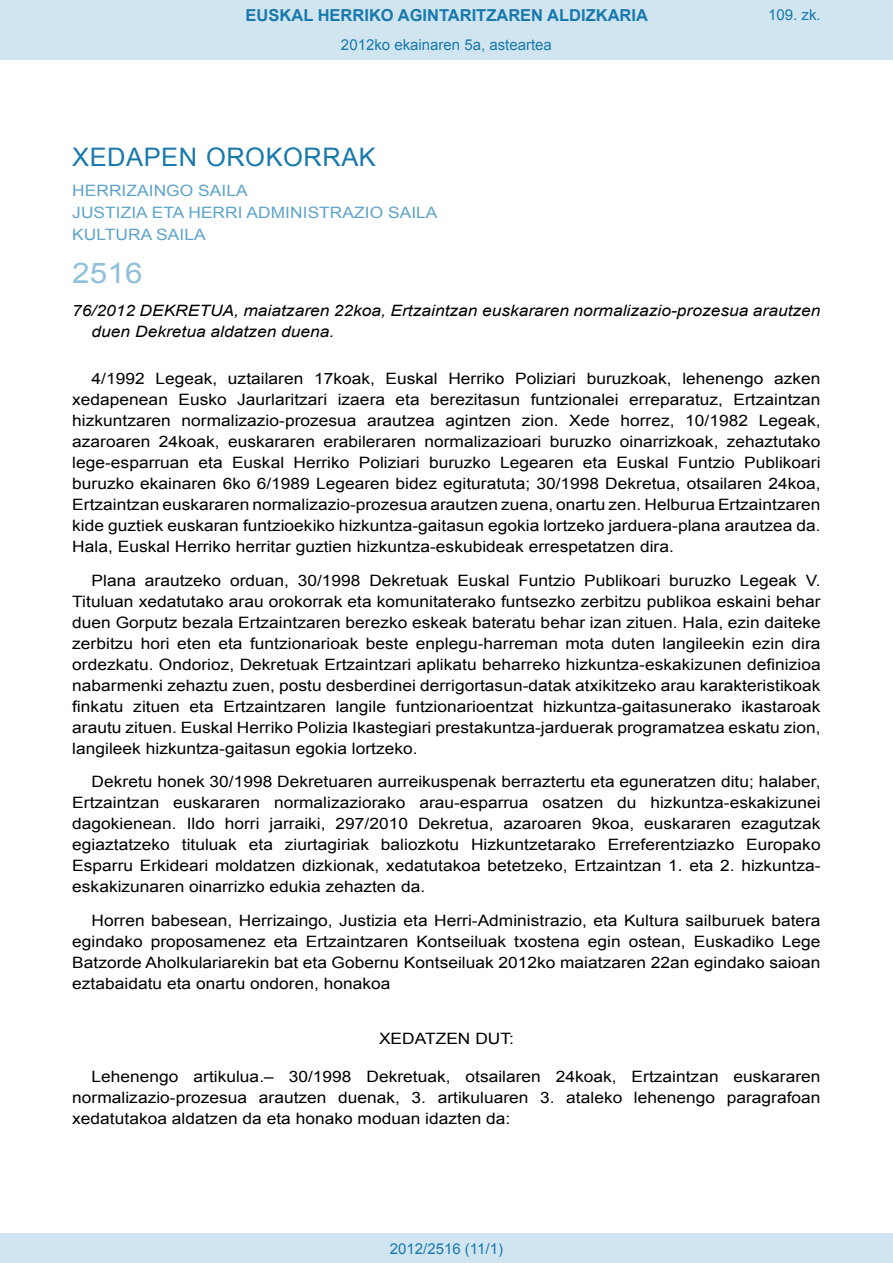
<style>
.page{position:relative;width:893px;height:1263px;background:#fff}
.page>*{position:absolute;margin:0;border:0;box-sizing:border-box;transform-origin:0 0}
.BOPVOrden{font:28.5px "Arial";color:#90c0db;scale:1.11 1}
.BOPVSeccion{font:25.5px "Arial";letter-spacing:.02em;color:#1879ad}
.t1{font:700 16.5px "Arial";color:#1879ad}
.BOPVDetalle{font:15.6px/21px "Arial";color:#000;text-align:justify;scale:1.11 1}
.BOPVTitulo{font:italic 15.6px/21px "Arial";color:#000;scale:1.11 1}
.BOPVOrganismo{font:15.6px "Arial";letter-spacing:.005em;color:#5ea4ca;scale:1.11 1}
.BOPVClave{font:15.6px "Arial";color:#000;scale:1.11 1}
.Paginacion_Centro{font:15px "Arial";color:#1879ad}
</style>
<div class="page">
<div style="left:0;top:0;width:893px;height:60px;background:#d0e5f0"></div>
<div style="left:0;top:1233px;width:893px;height:30px;background:#d0e5f0"></div>
<p class="t1" style="left:246px;top:4px;width:404px">EUSKAL HERRIKO AGINTARITZAREN ALDIZKARIA</p>
<p class="Paginacion_Centro" style="left:341px;top:35px;width:212px">2012ko ekainaren 5a, asteartea</p>
<p class="Paginacion_Centro" style="left:768px;top:5px;width:54px">109. zk.</p>
<p class="BOPVSeccion" style="left:72px;top:141px;width:305px">XEDAPEN OROKORRAK</p>
<p class="BOPVOrganismo" style="left:72px;top:181px;width:159px">HERRIZAINGO SAILA</p>
<p class="BOPVOrganismo" style="left:72px;top:202px;width:331px">JUSTIZIA ETA HERRI ADMINISTRAZIO SAILA</p>
<p class="BOPVOrganismo" style="left:72px;top:224px;width:122px">KULTURA SAILA</p>
<p class="BOPVOrden" style="left:72px;top:254px;width:65px">2516</p>
<p class="BOPVTitulo" style="left:92px;top:301px;width:658px;text-indent:-19px">76/2012 DEKRETUA, maiatzaren 22koa, Ertzaintzan euskararen normalizazio-prozesua arautzen duen Dekretua aldatzen duena.</p>
<p class="BOPVDetalle" style="left:72px;top:368px;width:676px;text-indent:19px">4/1992 Legeak, uztailaren 17koak, Euskal Herriko Poliziari buruzkoak, lehenengo azken xedapenean Eusko Jaurlaritzari izaera eta berezitasun funtzionalei erreparatuz, Ertzaintzan hizkuntzaren normalizazio-prozesua arautzea agintzen zion. Xede horrez, 10/1982 Legeak, azaroaren 24koak, euskararen erabileraren normalizazioari buruzko oinarrizkoak, zehaztutako lege-esparruan eta Euskal Herriko Poliziari buruzko Legearen eta Euskal Funtzio Publikoari buruzko ekainaren 6ko 6/1989 Legearen bidez egituratuta; 30/1998 Dekretua, otsailaren 24koa, Ertzaintzan euskararen normalizazio-prozesua arautzen zuena, onartu zen. Helburua Ertzaintzaren kide guztiek euskaran funtzioekiko hizkuntza-gaitasun egokia lortzeko jarduera-plana arautzea da.<br>Hala, Euskal Herriko herritar guztien hizkuntza-eskubideak errespetatzen dira.</p>
<p class="BOPVDetalle" style="left:72px;top:570px;width:676px;text-indent:19px">Plana arautzeko orduan, 30/1998 Dekretuak Euskal Funtzio Publikoari buruzko Legeak V.<br>Tituluan xedatutako arau orokorrak eta komunitaterako funtsezko zerbitzu publikoa eskaini behar duen Gorputz bezala Ertzaintzaren berezko eskeak bateratu behar izan zituen. Hala, ezin daiteke zerbitzu hori eten eta funtzionarioak beste enplegu-harreman mota duten langileekin ezin dira ordezkatu. Ondorioz, Dekretuak Ertzaintzari aplikatu beharreko hizkuntza-eskakizunen definizioa nabarmenki zehaztu zuen, postu desberdinei derrigortasun-datak atxikitzeko arau karakteristikoak finkatu zituen eta Ertzaintzaren langile funtzionarioentzat hizkuntza-gaitasunerako ikastaroak arautu zituen. Euskal Herriko Polizia Ikastegiari prestakuntza-jarduerak programatzea eskatu zion, langileek hizkuntza-gaitasun egokia lortzeko.</p>
<p class="BOPVDetalle" style="left:72px;top:772px;width:676px;text-indent:19px">Dekretu honek 30/1998 Dekretuaren aurreikuspenak berraztertu eta eguneratzen ditu; halaber, Ertzaintzan euskararen normalizaziorako arau-esparrua osatzen du hizkuntza-eskakizunei dagokienean. Ildo horri jarraiki, 297/2010 Dekretua, azaroaren 9koa, euskararen ezagutzak egiaztatzeko tituluak eta ziurtagiriak baliozkotu Hizkuntzetarako Erreferentziazko Europako Esparru Erkideari moldatzen dizkionak, xedatutakoa betetzeko, Ertzaintzan 1. eta 2. hizkuntza&shy;eskakizunaren oinarrizko edukia zehazten da.</p>
<p class="BOPVDetalle" style="left:72px;top:910px;width:676px;text-indent:19px">Horren babesean, Herrizaingo, Justizia eta Herri-Administrazio, eta Kultura sailburuek batera egindako proposamenez eta Ertzaintzaren Kontseiluak txostena egin ostean, Euskadiko Lege Batzorde Aholkulariarekin bat eta Gobernu Kontseiluak 2012ko maiatzaren 22an egindako saioan eztabaidatu eta onartu ondoren, honakoa</p>
<p class="BOPVClave" style="left:379px;top:1028px;width:123px">XEDATZEN DUT:</p>
<p class="BOPVDetalle" style="left:72px;top:1066px;width:676px;text-indent:19px">Lehenengo artikulua.– 30/1998 Dekretuak, otsailaren 24koak, Ertzaintzan euskararen normalizazio-prozesua arautzen duenak, 3. artikuluaren 3. ataleko lehenengo paragrafoan xedatutakoa aldatzen da eta honako moduan idazten da:</p>
<p class="Paginacion_Centro" style="left:390px;top:1238px;width:115px">2012/2516 (11/1)</p>
</div>
